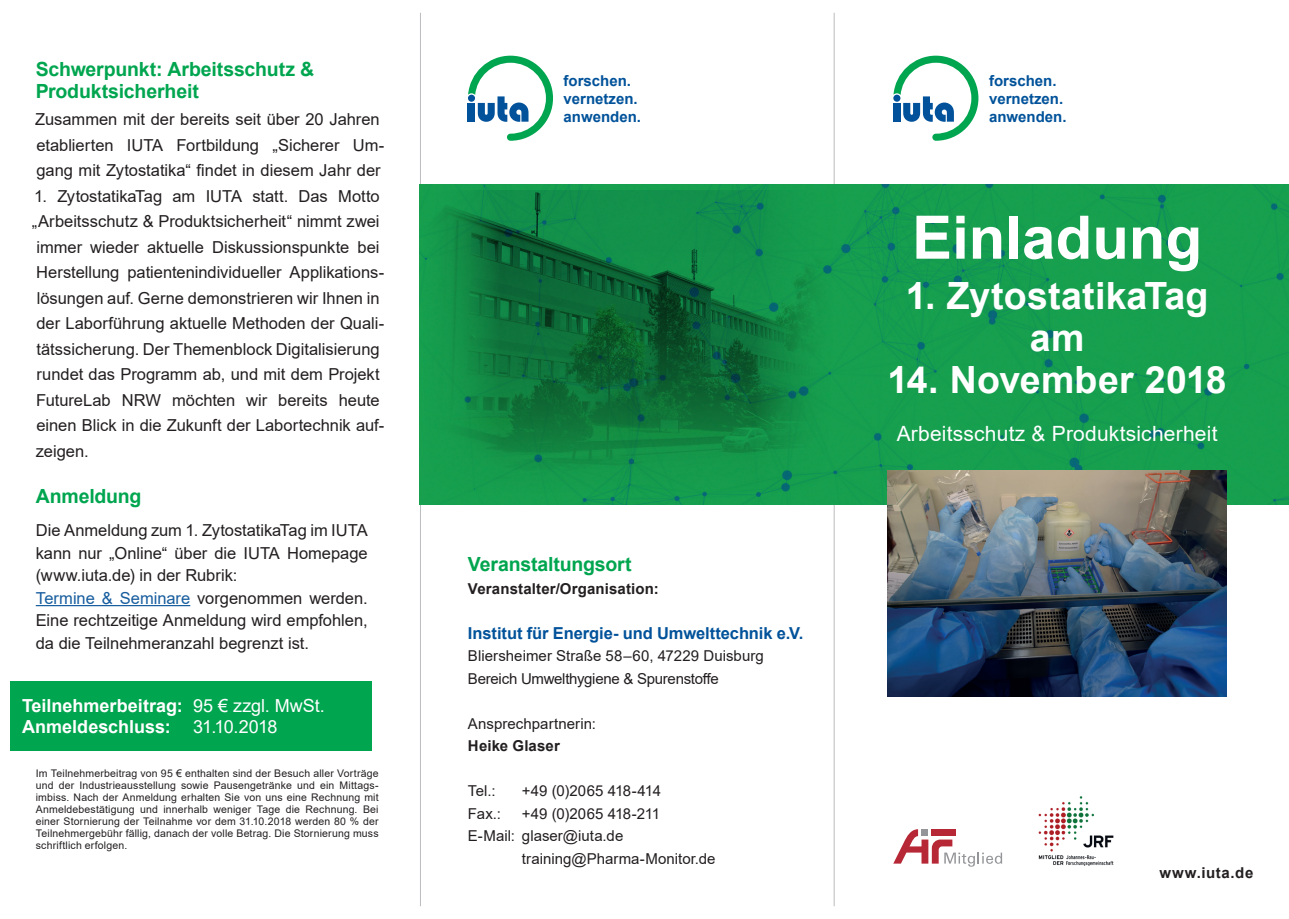
<style>
.page{position:relative;width:1289px;height:919px;background:#fff}
.page>*{position:absolute;margin:0;border:0;box-sizing:border-box;transform-origin:0 0}
.t1{font:700 60px "Arial";color:#fff}
.t2{font:700 37.5px/41.7px "Arial";letter-spacing:.005em;color:#fff;text-align:center}
.t3{font:21px "Arial";letter-spacing:.01em;color:#fff}
.t4{font:700 19.5px/22.5px "Arial";letter-spacing:-.01em;color:#00a54f}
.t5{font:700 18px/21px "Arial";color:#fff}
.t6{font:16.5px/22.5px "Arial";color:#231f20}
.t7{font:700 16.5px "Arial";letter-spacing:-.005em;color:#01529a}
.t8{font:15px/22.5px "Arial";color:#231f20}
.t9{font:700 15px/18px "Arial";color:#01529a}
.t10{font:700 15px "Arial";letter-spacing:.01em;color:#231f20}
.t11{font:15px "Arial";letter-spacing:-.02em;color:#231f20}
.t12{font:700 15px "Arial";letter-spacing:.045em;color:#231f20}
.t13{font:10.5px/12px "Arial";letter-spacing:.02em;color:#231f20;text-align:justify}
.s1{color:#175d9e}
.s2{font-weight:400}
</style>
<div class="page">
<hr style="left:833px;top:13px;width:1px;height:893px;background:#bcbdc0">
<hr style="left:420px;top:13px;width:1px;height:893px;background:#bcbdc0">
<div style="left:419px;top:184px;width:869px;height:320px;background:#169f4f"></div>
<svg style="left:893px;top:56px;width:85px;height:85px"></svg>
<div style="left:893px;top:95px;width:7px;height:7px;background:#01529a;border-radius:50%"></div>
<svg style="left:468px;top:56px;width:85px;height:85px"></svg>
<div style="left:468px;top:95px;width:7px;height:7px;background:#01529a;border-radius:50%"></div>
<img style="left:419px;top:190px;width:421px;height:302px">
<img style="left:1038px;top:796px;width:76px;height:70px">
<svg style="left:893px;top:829px;width:109px;height:37px"></svg>
<hr style="left:36px;top:605px;width:154px;height:1px;background:#175d9e">
<div style="left:10px;top:681px;width:362px;height:70px;background:#00a54f"></div>
<img style="left:887px;top:470px;width:339px;height:226px">
<p class="t4" style="left:36px;top:58px;width:280px">Schwerpunkt: Arbeitsschutz &amp;<br>Produktsicherheit</p>
<p class="t6" style="left:35px;top:106px;width:350px;line-height:25.5px">Zusammen mit der bereits seit über 20 Jahren etablierten IUTA Fortbildung „Sicherer Um&shy;gang mit Zytostatika“ findet in diesem Jahr der</p>
<p class="t6" style="left:34px;top:184px;width:347px">1. ZytostatikaTag am IUTA statt. Das Motto</p>
<p class="t6" style="left:32px;top:210px;width:349px">„Arbeitsschutz &amp; Produktsicherheit“ nimmt zwei</p>
<p class="t6" style="left:36px;top:235px;width:344px">immer wieder aktuelle Diskussionspunkte bei</p>
<p class="t6" style="left:36px;top:261px;width:349px">Herstellung patientenindividueller Applikations-</p>
<p class="t6" style="left:37px;top:286px;width:344px">lösungen auf. Gerne demonstrieren wir Ihnen in</p>
<p class="t6" style="left:36px;top:312px;width:349px">der Laborführung aktuelle Methoden der Quali-</p>
<p class="t6" style="left:36px;top:337px;width:345px">tätssicherung. Der Themenblock Digitalisierung</p>
<p class="t6" style="left:37px;top:363px;width:345px">rundet das Programm ab, und mit dem Projekt</p>
<p class="t6" style="left:36px;top:388px;width:345px">FutureLab NRW möchten wir bereits heute</p>
<p class="t6" style="left:36px;top:414px;width:349px">einen Blick in die Zukunft der Labortechnik auf-</p>
<p class="t6" style="left:36px;top:439px;width:54px">zeigen.</p>
<p class="t4" style="left:36px;top:485px;width:107px">Anmeldung</p>
<p class="t6" style="left:36px;top:519px;width:333px">Die Anmeldung zum 1. ZytostatikaTag im IUTA kann nur „Online“ über die IUTA Homepage (www.iuta.de) in der Rubrik:<br><span class="s1">Termine &amp; Seminare</span> vorgenommen werden.<br>Eine rechtzeitige Anmeldung wird empfohlen, da die Teilnehmeranzahl begrenzt ist.</p>
<p class="t5" style="left:22px;top:695px;width:304px">Teilnehmerbeitrag: <span class="s2">95 € zzgl. MwSt.<br></span>Anmeldeschluss: <span class="s2">31.10.2018</span></p>
<p class="t13" style="left:36px;top:767px;width:344px">Im Teilnehmerbeitrag von 95 € enthalten sind der Besuch aller Vorträge und der Industrieausstellung sowie Pausengetränke und ein Mittags&shy;imbiss. Nach der Anmeldung erhalten Sie von uns eine Rechnung mit Anmeldebestätigung und innerhalb weniger Tage die Rechnung. Bei einer Stornierung der Teilnahme vor dem 31.10.2018 werden 80 % der Teilnehmergebühr fällig, danach der volle Betrag. Die Stornierung muss schriftlich erfolgen.</p>
<p class="t9" style="left:563px;top:72px;width:79px">forschen. vernetzen. anwenden.</p>
<p class="t4" style="left:468px;top:553px;width:165px">Veranstaltungsort</p>
<p class="t10" style="left:468px;top:577px;width:192px">Veranstalter/Organisation:</p>
<p class="t7" style="left:468px;top:621px;width:337px">Institut für Energie- und Umwelttechnik e.V.</p>
<p class="t8" style="left:468px;top:644px;width:297px">Bliersheimer Straße 58–60, 47229 Duisburg</p>
<p class="t11" style="left:468px;top:668px;width:252px">Bereich Umwelthygiene &amp; Spurenstoffe</p>
<p class="t8" style="left:468px;top:712px;width:130px">Ansprechpartnerin:</p>
<p class="t10" style="left:468px;top:735px;width:93px">Heike Glaser</p>
<p class="t8" style="left:468px;top:779px;width:29px">Tel.:</p>
<p class="t8" style="left:522px;top:779px;width:141px">+49 (0)2065 418-414</p>
<p class="t8" style="left:468px;top:802px;width:34px">Fax.:</p>
<p class="t8" style="left:468px;top:802px;width:194px;text-indent:54px">+49 (0)2065 418-211<br>E-Mail: glaser@iuta.de</p>
<p class="t8" style="left:522px;top:847px;width:195px">training@Pharma-Monitor.de</p>
<p class="t9" style="left:989px;top:72px;width:79px">forschen. vernetzen. anwenden.</p>
<h1 class="t1" style="left:912px;top:195px;width:291px">Einladung</h1>
<h2 class="t2" style="left:905px;top:275px;width:304px">1. ZytostatikaTag am</h2>
<h2 class="t2" style="left:887px;top:359px;width:340px">14. November 2018</h2>
<p class="t3" style="left:896px;top:419px;width:322px">Arbeitsschutz &amp; Produktsicherheit</p>
<p class="t12" style="left:1159px;top:861px;width:95px">www.iuta.de</p>
</div>
